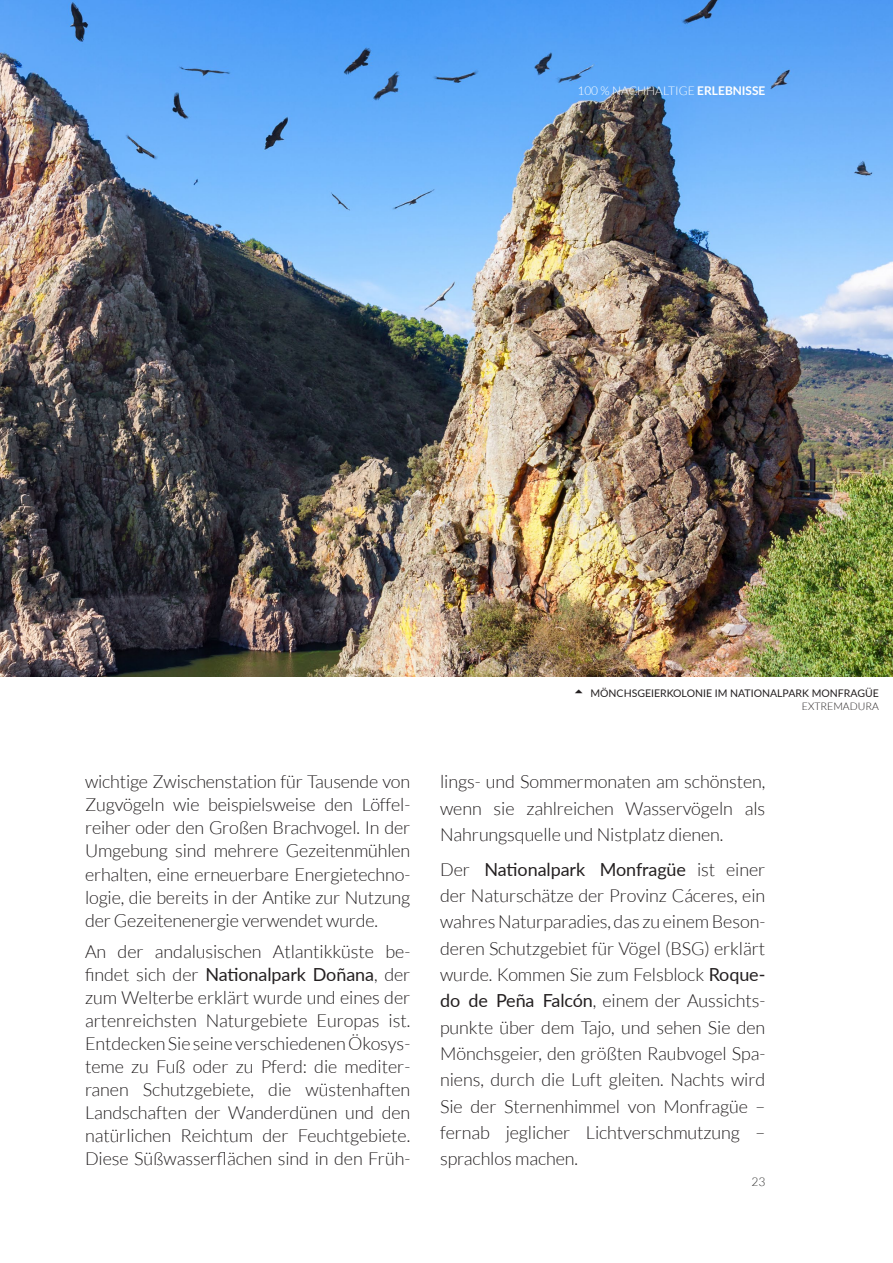
<style>
.page{position:relative;width:893px;height:1263px;background:#fff}
.page>*{position:absolute;margin:0;border:0;box-sizing:border-box;transform-origin:0 0}
.Body{font:300 18px/23px "Lato";letter-spacing:-.005em;color:#231f20;text-align:justify}
.t1{font:300 12px "Lato";color:#fff}
.t2{font:300 12px "Lato";color:#353534}
.t3{font:10.5px "Lato";color:#231f20}
.SUBPIE_ARRIBA{font:300 10.5px "Lato";color:#231f20}
.s1{font-weight:700}
.s2{font-weight:400}
</style>
<div class="page">
<img style="left:0;top:0;width:893px;height:676px">
<p class="t1" style="left:577px;top:84px;width:189px">100 % NACHHALTIGE <span class="s1">ERLEBNISSE</span></p>
<p class="Body" style="left:85px;top:770px;width:327px">wichtige Zwischenstation für Tausende von Zugvögeln wie beispielsweise den Löffel&shy;reiher oder den Großen Brachvogel. In der Umgebung sind mehrere Gezeitenmühlen erhalten, eine erneuerbare Energietechno&shy;logie, die bereits in der Antike zur Nutzung der Gezeitenenergie verwendet wurde.</p>
<p class="Body" style="left:85px;top:940px;width:327px">An der andalusischen Atlantikküste be&shy;findet sich der <span class="s2">Nationalpark Doñana</span>, der zum Welterbe erklärt wurde und eines der artenreichsten Naturgebiete Europas ist.<br>Entdecken Sie seine verschiedenen Ökosys&shy;teme zu Fuß oder zu Pferd: die mediter&shy;ranen Schutzgebiete, die wüstenhaften Landschaften der Wanderdünen und den natürlichen Reichtum der Feuchtgebiete.<br>Diese Süßwasserflächen sind in den Früh-</p>
<p class="t3" style="left:590px;top:686px;width:290px">MÖNCHSGEIERKOLONIE IM NATIONALPARK MONFRAGÜE</p>
<p class="SUBPIE_ARRIBA" style="left:802px;top:700px;width:78px">EXTREMADURA</p>
<p class="Body" style="left:440px;top:769px;width:327px;line-height:26.2px">lings- und Sommermonaten am schönsten, wenn sie zahlreichen Wasservögeln als Nahrungsquelle und Nistplatz dienen.</p>
<p class="Body" style="left:440px;top:856px;width:327px;line-height:26.2px">Der <span class="s2">Nationalpark Monfragüe</span> ist einer der Naturschätze der Provinz Cáceres, ein wahres Naturparadies, das zu einem Beson&shy;deren Schutzgebiet für Vögel (BSG) erklärt wurde. Kommen Sie zum Felsblock <span class="s2">Roque&shy;do de Peña Falcón</span>, einem der Aussichts&shy;punkte über dem Tajo, und sehen Sie den Mönchsgeier, den größten Raubvogel Spa&shy;niens, durch die Luft gleiten. Nachts wird Sie der Sternenhimmel von Monfragüe – fernab jeglicher Lichtverschmutzung – sprachlos machen.</p>
<p class="t2" style="left:751px;top:1175px;width:15px">23</p>
</div>
